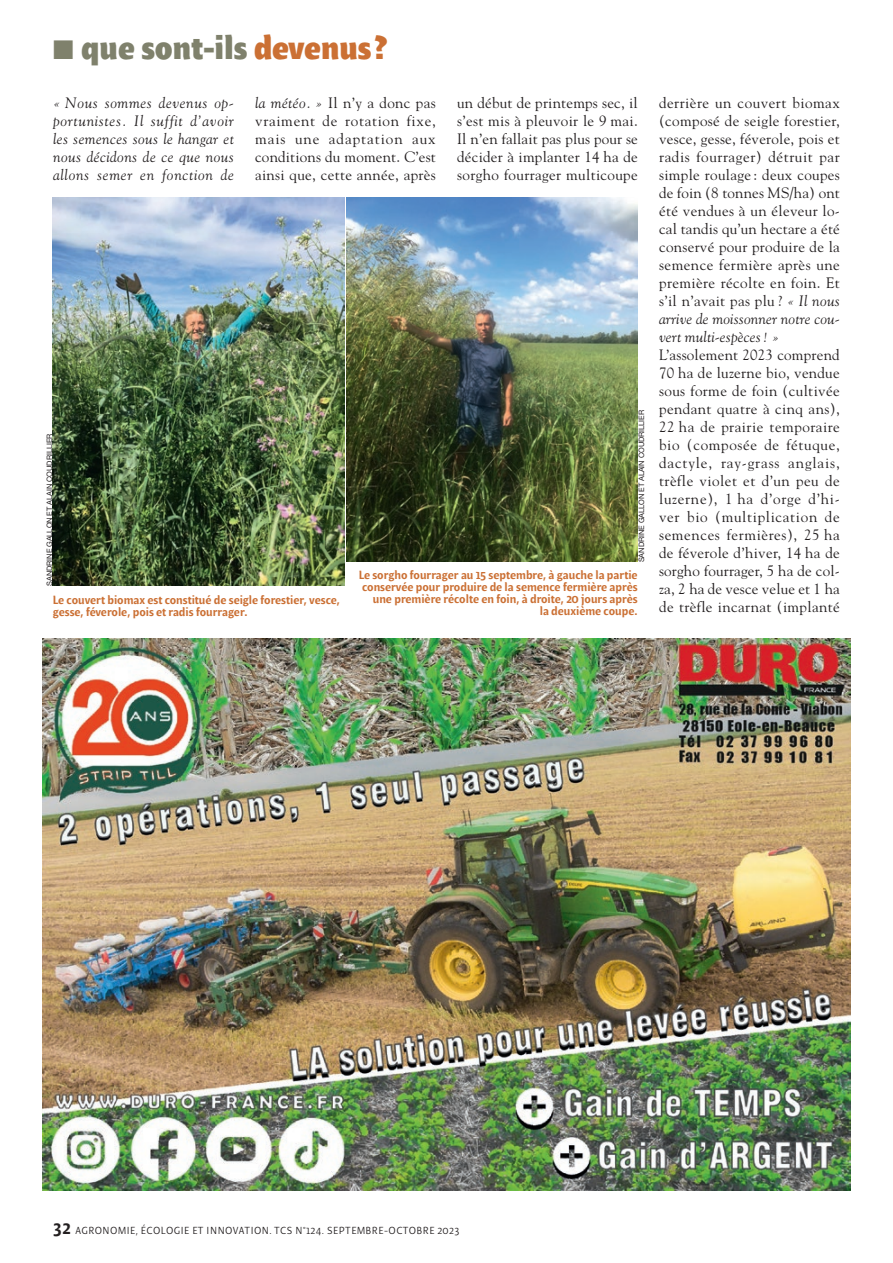
<style>
.page{position:relative;width:893px;height:1263px;background:#fff}
.page>*{position:absolute;margin:0;border:0;box-sizing:border-box;transform-origin:0 0}
.t1{font:700 33px "Beret LT Std";color:#7f816c}
.t2{font:15px/18px "Goudy Std";letter-spacing:.02em;color:#231f20;text-align:justify}
.t3{font:italic 15px/18px "Goudy Std";letter-spacing:.03em;color:#231f20;text-align:justify}
.t4{font:500 12px/12px "Beret LT Std";color:#cb7034}
.t5{font:10.5px "Beret LT Std";letter-spacing:.05em;color:#231f20}
.t6{font:7.5px "Helvetica Neue LT Std";letter-spacing:-.005em;color:#231f20}
.s1{color:#cb7034}
.s2{font-style:italic}
.s3{font-weight:500;font-size:18px}
</style>
<div class="page">
<img style="left:53px;top:198px;width:291px;height:388px">
<img style="left:346px;top:198px;width:292px;height:363px">
<img style="left:43px;top:638px;width:807px;height:553px">
<h1 class="t1" style="left:53px;top:28px;width:336px">■ que sont-ils <span class="s1">devenus ?</span></h1>
<p class="t3" style="left:53px;top:94px;width:182px">« Nous sommes devenus op&shy;portunistes. Il suffit d’avoir les semences sous le hangar et nous décidons de ce que nous allons semer en fonction de</p>
<p class="t2" style="left:255px;top:94px;width:182px"><span class="s2">la météo. »</span> Il n’y a donc pas vraiment de rotation fixe, mais une adaptation aux conditions du moment. C’est ainsi que, cette année, après</p>
<p class="t2" style="left:457px;top:94px;width:182px">un début de printemps sec, il s’est mis à pleuvoir le 9 mai.<br>Il n’en fallait pas plus pour se décider à implanter 14 ha de sorgho fourrager multicoupe</p>
<p class="t2" style="left:659px;top:94px;width:182px">derrière un couvert biomax (composé de seigle forestier, vesce, gesse, féverole, pois et radis fourrager) détruit par simple roulage : deux coupes de foin (8 tonnes MS/ha) ont été vendues à un éleveur lo&shy;cal tandis qu’un hectare a été conservé pour produire de la semence fermière après une première récolte en foin. Et s’il n’avait pas plu ? <span class="s2">« Il nous arrive de moissonner notre cou&shy;vert multi-espèces! »</span></p>
<p class="t2" style="left:659px;top:346px;width:182px">L’assolement 2023 comprend 70 ha de luzerne bio, vendue sous forme de foin (cultivée pendant quatre à cinq ans), 22 ha de prairie temporaire bio (composée de fétuque, dactyle, ray-grass anglais, trèfle violet et d’un peu de luzerne), 1 ha d’orge d’hi&shy;ver bio (multiplication de semences fermières), 25 ha de féverole d’hiver, 14 ha de sorgho fourrager, 5 ha de col&shy;za, 2 ha de vesce velue et 1 ha de trèfle incarnat (implanté</p>
<p class="t6" style="left:637px;top:562px;width:154px;rotate:-90deg">SANDRINE GALLON ET ALAIN COUDRILLIER</p>
<p class="t6" style="left:45px;top:586px;width:154px;rotate:-90deg">SANDRINE GALLON ET ALAIN COUDRILLIER</p>
<p class="t4" style="left:359px;top:569px;width:280px;text-align:right">Le sorgho fourrager au 15 septembre, à gauche la partie conservée pour produire de la semence fermière après une première récolte en foin, à droite, 20 jours après<br>la deuxième coupe.</p>
<p class="t4" style="left:53px;top:593px;width:288px">Le couvert biomax est constitué de seigle forestier, vesce, gesse, féverole, pois et radis fourrager.</p>
<p class="t5" style="left:53px;top:1224px;width:407px"><span class="s3">32</span> AGRONOMIE, ÉCOLOGIE ET INNOVATION. TCS N°124. SEPTEMBRE-OCTOBRE 2023</p>
</div>
